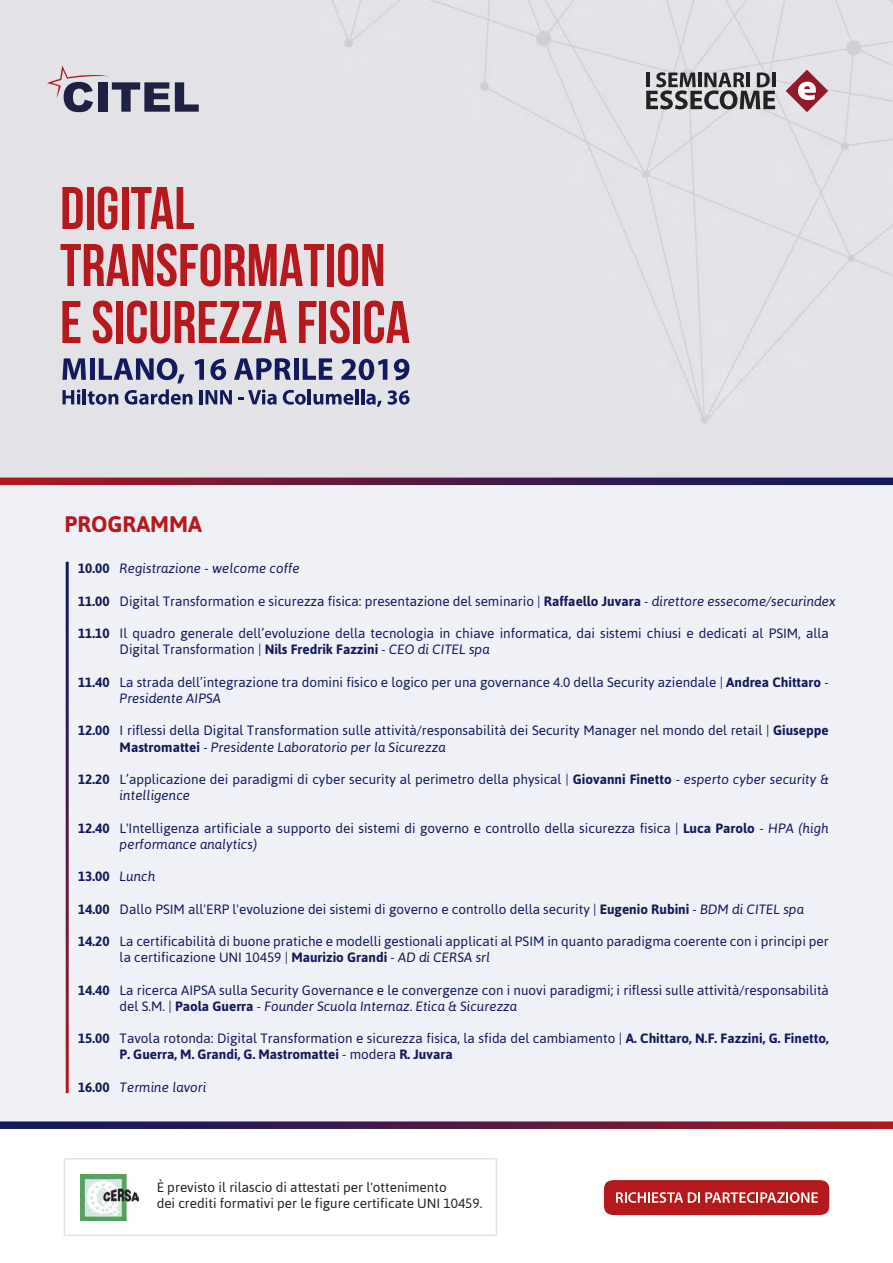
<style>
.page{position:relative;width:893px;height:1263px;background:#fff}
.page>*{position:absolute;margin:0;border:0;box-sizing:border-box;transform-origin:0 0}
.t1{font:700 60px/57px "Bebas Neue";color:#b5191d}
.t2{font:700 22.5px "Asap";color:#b5191d}
.t3{font:13.5px/16.2px "Asap";color:#131a5b}
.t4{font:13.5px/16.2px "Asap";color:#222221}
.t5{font:700 13.5px "Asap";color:#131a5b}
.t6{font:italic 13.5px "Asap";color:#131a5b}
.s1{font-weight:700}
.s2{font-style:italic}
</style>
<div class="page">
<div style="left:0;top:481px;width:893px;height:642px;background:#f0f1f6"></div>
<img style="left:81px;top:1175px;width:57px;height:45px">
<div style="left:64px;top:1158px;width:433px;height:78px;border:2px solid #e1e3ed"></div>
<div style="left:604px;top:1180px;width:225px;height:35px;background:#b5191d;border-radius:10px"></div>
<svg style="left:616px;top:1192px;width:202px;height:11px"></svg>
<div style="left:0;top:0;width:893px;height:482px;background:#e3e3e7"></div>
<img style="left:332px;top:0;width:561px;height:424px">
<svg style="left:62px;top:358px;width:348px;height:49px"></svg>
<svg style="left:646px;top:72px;width:129px;height:37px"></svg>
<svg style="left:786px;top:70px;width:42px;height:42px"></svg>
<svg style="left:47px;top:65px;width:152px;height:47px"></svg>
<svg style="left:0;top:478px;width:893px;height:7px;background:#531942"></svg>
<svg style="left:0;top:1121px;width:893px;height:8px;background:#5d274d"></svg>
<hr style="left:66px;top:562px;width:3px;height:531px;background:#fff">
<h1 class="t1" style="left:60px;top:179px;width:352px">DIGITAL<br>TRANSFORMATION<br>E SICUREZZA FISICA</h1>
<h2 class="t2" style="left:65px;top:511px;width:139px">PROGRAMMA</h2>
<p class="t5" style="left:78px;top:561px;width:33px">10.00</p>
<p class="t5" style="left:78px;top:593px;width:33px">11.00</p>
<p class="t5" style="left:78px;top:626px;width:33px">11.10</p>
<p class="t5" style="left:78px;top:674px;width:33px">11.40</p>
<p class="t5" style="left:78px;top:723px;width:33px">12.00</p>
<p class="t5" style="left:78px;top:771px;width:33px">12.20</p>
<p class="t5" style="left:78px;top:820px;width:33px">12.40</p>
<p class="t5" style="left:78px;top:869px;width:33px">13.00</p>
<p class="t5" style="left:78px;top:901px;width:33px">14.00</p>
<p class="t5" style="left:78px;top:933px;width:33px">14.20</p>
<p class="t5" style="left:78px;top:982px;width:33px">14.40</p>
<p class="t5" style="left:78px;top:1031px;width:33px">15.00</p>
<p class="t5" style="left:78px;top:1079px;width:33px">16.00</p>
<p class="t6" style="left:120px;top:561px;width:182px">Registrazione - welcome coffe</p>
<p class="t3" style="left:120px;top:593px;width:717px">Digital Transformation e sicurezza fisica: presentazione del seminario | <span class="s1">Raffaello Juvara</span> - <span class="s2">direttore essecome/securindex</span></p>
<p class="t3" style="left:120px;top:625px;width:711px">Il quadro generale dell’evoluzione della tecnologia in chiave informatica, dai sistemi chiusi e dedicati al PSIM, alla<br>Digital Transformation | <span class="s1">Nils Fredrik Fazzini</span> - <span class="s2">CEO di CITEL spa</span></p>
<p class="t3" style="left:120px;top:674px;width:710px">La strada dell’integrazione tra domini fisico e logico per una governance 4.0 della Security aziendale | <span class="s1">Andrea Chittaro</span> -<br><span class="s2">Presidente AIPSA</span></p>
<p class="t3" style="left:120px;top:722px;width:711px">I riflessi della Digital Transformation sulle attività/responsabilità dei Security Manager nel mondo del retail | <span class="s1">Giuseppe<br>Mastromattei</span> - <span class="s2">Presidente Laboratorio per la Sicurezza</span></p>
<p class="t3" style="left:120px;top:771px;width:711px">L’applicazione dei paradigmi di cyber security al perimetro della physical | <span class="s1">Giovanni Finetto</span> - <span class="s2">esperto cyber security &amp; intelligence</span></p>
<p class="t3" style="left:120px;top:820px;width:710px">L'Intelligenza artificiale a supporto dei sistemi di governo e controllo della sicurezza fisica | <span class="s1">Luca Parolo</span> - <span class="s2">HPA (high performance analytics)</span></p>
<p class="t6" style="left:120px;top:869px;width:37px">Lunch</p>
<p class="t3" style="left:120px;top:901px;width:686px">Dallo PSIM all'ERP l'evoluzione dei sistemi di governo e controllo della security | <span class="s1">Eugenio Rubini</span> - <span class="s2">BDM di CITEL spa</span></p>
<p class="t3" style="left:120px;top:933px;width:710px">La certificabilità di buone pratiche e modelli gestionali applicati al PSIM in quanto paradigma coerente con i principi per la certificazione UNI 10459 | <span class="s1">Maurizio Grandi</span> - <span class="s2">AD di CERSA srl</span></p>
<p class="t3" style="left:120px;top:982px;width:711px">La ricerca AIPSA sulla Security Governance e le convergenze con i nuovi paradigmi; i riflessi sulle attività/responsabilità del S.M. | <span class="s1">Paola Guerra</span> - <span class="s2">Founder Scuola Internaz. Etica &amp; Sicurezza</span></p>
<p class="t3" style="left:120px;top:1030px;width:711px">Tavola rotonda: Digital Transformation e sicurezza fisica, la sfida del cambiamento | <span class="s1">A. Chittaro, N.F. Fazzini, G. Finetto,<br>P. Guerra, M. Grandi, G. Mastromattei</span> - modera <span class="s1">R. Juvara</span></p>
<p class="t6" style="left:120px;top:1079px;width:88px">Termine lavori</p>
<p class="t4" style="left:157px;top:1179px;width:327px">È previsto il rilascio di attestati per l'ottenimento<br>dei crediti formativi per le figure certificate UNI 10459.</p>
</div>
